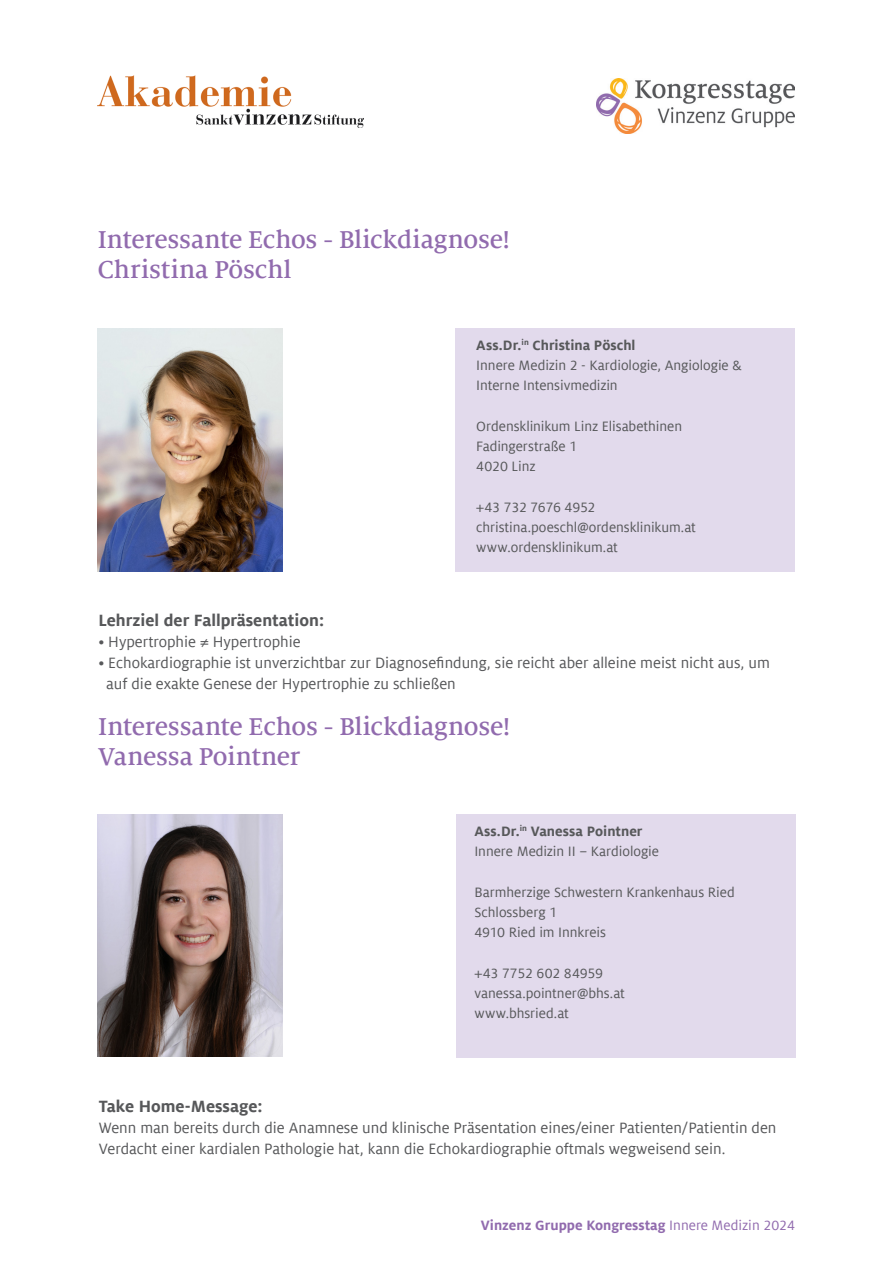
<style>
.page{position:relative;width:893px;height:1263px;background:#fff}
.page>*{position:absolute;margin:0;border:0;box-sizing:border-box;transform-origin:0 0}
.t1{font:500 27px/30px "Milo Serif Offc Pro";letter-spacing:-.01em;color:#916bae}
.t2{font:700 18px "Milo Offc Pro";color:#57585a}
.t3{font:16.5px/21px "Milo Offc Pro";color:#57585a}
.t4{font:15px/20.2px "Milo Offc Pro";letter-spacing:-.005em;color:#57585a}
.t5{font:700 15px "Milo Offc Pro";color:#916bae}
.s1{font-weight:700}
.s2{font-weight:400}
</style>
<div class="page">
<img style="left:98px;top:75px;width:266px;height:53px">
<img style="left:597px;top:79px;width:197px;height:54px">
<img style="left:98px;top:328px;width:185px;height:243px">
<div style="left:455px;top:328px;width:340px;height:243px;background:#e2daec"></div>
<img style="left:98px;top:814px;width:185px;height:243px">
<div style="left:456px;top:814px;width:339px;height:243px;background:#e2daec"></div>
<h1 class="t1" style="left:98px;top:225px;width:414px">Interessante Echos - Blickdiagnose!<br>Christina Pöschl</h1>
<p class="t4" style="left:476px;top:335px;width:267px"><span class="s1">Ass.Dr.</span><sup>in</sup> <span class="s1">Christina Pöschl<br></span>Innere Medizin 2 - Kardiologie, Angiologie &amp;<br>Interne Intensivmedizin</p>
<p class="t4" style="left:476px;top:416px;width:207px">Ordensklinikum Linz Elisabethinen<br>Fadingerstraße 1<br>4020 Linz</p>
<p class="t4" style="left:476px;top:497px;width:221px">+43 732 7676 4952 christina.poeschl@ordensklinikum.at www.ordensklinikum.at</p>
<p class="t2" style="left:98px;top:610px;width:227px">Lehrziel der Fallpräsentation:</p>
<p class="t3" style="left:98px;top:631px;width:204px">• Hypertrophie ≠ Hypertrophie</p>
<p class="t3" style="left:106px;top:652px;width:665px;text-indent:-8px">• Echokardiographie ist unverzichtbar zur Diagnosefindung, sie reicht aber alleine meist nicht aus, um auf die exakte Genese der Hypertrophie zu schließen</p>
<h1 class="t1" style="left:98px;top:711px;width:414px">Interessante Echos - Blickdiagnose!<br>Vanessa Pointner</h1>
<p class="t4" style="left:474px;top:821px;width:186px"><span class="s1">Ass.Dr.</span><sup>in</sup> <span class="s1">Vanessa Pointner<br></span>Innere Medizin II – Kardiologie</p>
<p class="t4" style="left:474px;top:882px;width:262px">Barmherzige Schwestern Krankenhaus Ried<br>Schlossberg 1<br>4910 Ried im Innkreis</p>
<p class="t4" style="left:474px;top:963px;width:152px">+43 7752 602 84959 vanessa.pointner@bhs.at www.bhsried.at</p>
<p class="t2" style="left:99px;top:1096px;width:165px">Take Home-Message:</p>
<p class="t3" style="left:99px;top:1117px;width:679px">Wenn man bereits durch die Anamnese und klinische Präsentation eines/einer Patienten/Patientin den<br>Verdacht einer kardialen Pathologie hat, kann die Echokardiographie oftmals wegweisend sein.</p>
<p class="t5" style="left:481px;top:1217px;width:316px">Vinzenz Gruppe Kongresstag <span class="s2">Innere Medizin 2024</span></p>
</div>
